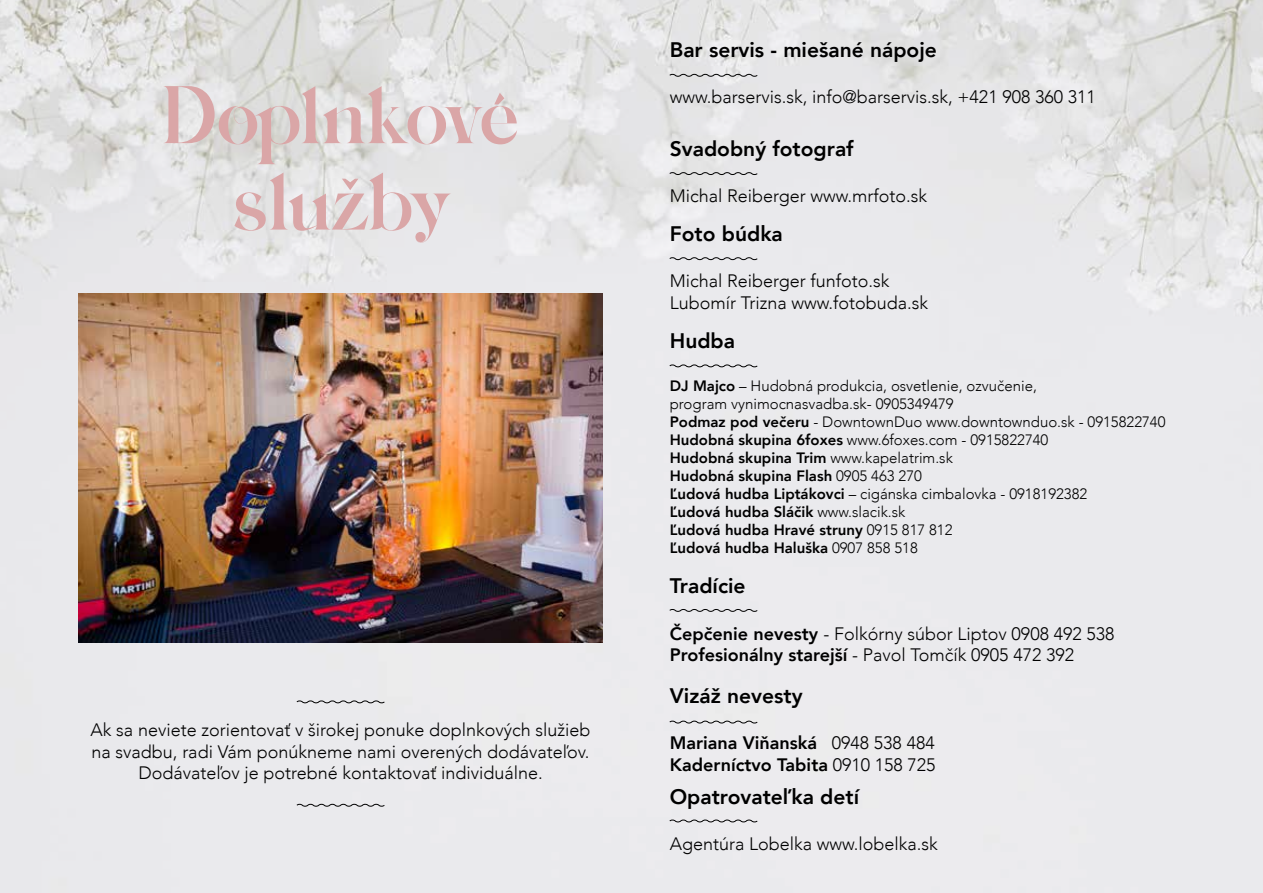
<style>
.page{position:relative;width:1263px;height:893px;background:#fff}
.page>*{position:absolute;margin:0;border:0;box-sizing:border-box;transform-origin:0 0}
.t1{font:72px/86.4px "Balgor";letter-spacing:-.015em;color:#daa6a7;text-align:center}
.t2{font:800 21px "Avenir";color:#000}
.t3{font:300 18px/21.6px "Avenir";color:#000}
.t4{font:800 18px/21.6px "Avenir";color:#000}
.t5{font:300 15px/18px "Avenir";color:#000}
.s1{font-weight:800}
.s2{font-weight:300}
</style>
<div class="page">
<img style="left:0;top:0;width:1263px;height:893px">
<svg style="left:296px;top:700px;width:89px;height:4px"></svg>
<svg style="left:296px;top:803px;width:89px;height:4px"></svg>
<svg style="left:669px;top:73px;width:89px;height:5px"></svg>
<svg style="left:669px;top:819px;width:89px;height:4px"></svg>
<svg style="left:669px;top:171px;width:89px;height:5px"></svg>
<svg style="left:669px;top:256px;width:89px;height:5px"></svg>
<svg style="left:669px;top:608px;width:89px;height:5px"></svg>
<svg style="left:669px;top:720px;width:89px;height:4px"></svg>
<svg style="left:669px;top:364px;width:89px;height:4px"></svg>
<img style="left:79px;top:293px;width:524px;height:349px">
<h1 class="t1" style="left:162px;top:71px;width:359px">Doplnkové služby</h1>
<p class="t3" style="left:91px;top:719px;width:501px;text-align:center">Ak sa neviete zorientovať v širokej ponuke doplnkových služieb na svadbu, radi Vám ponúkneme nami overených dodávateľov.<br>Dodávateľov je potrebné kontaktovať individuálne.</p>
<p class="t2" style="left:670px;top:33px;width:269px">Bar servis - miešané nápoje</p>
<p class="t3" style="left:670px;top:86px;width:428px">www.barservis.sk, info@barservis.sk, +421 908 360 311</p>
<p class="t2" style="left:670px;top:132px;width:185px">Svadobný fotograf</p>
<p class="t3" style="left:670px;top:185px;width:259px">Michal Reiberger www.mrfoto.sk</p>
<p class="t2" style="left:670px;top:217px;width:115px">Foto búdka</p>
<p class="t3" style="left:670px;top:270px;width:260px">Michal Reiberger funfoto.sk<br>Lubomír Trizna www.fotobuda.sk</p>
<p class="t2" style="left:670px;top:325px;width:67px">Hudba</p>
<p class="t5" style="left:670px;top:377px;width:497px"><span class="s1">DJ Majco</span> – Hudobná produkcia, osvetlenie, ozvučenie,<br>program vynimocnasvadba.sk- 0905349479<br><span class="s1">Podmaz pod večeru</span> - DowntownDuo www.downtownduo.sk - 0915822740<br><span class="s1">Hudobná skupina 6foxes</span> www.6foxes.com - 0915822740<br><span class="s1">Hudobná skupina Trim</span> www.kapelatrim.sk<br><span class="s1">Hudobná skupina Flash</span> 0905 463 270<br><span class="s1">Ľudová hudba Liptákovci</span> – cigánska cimbalovka - 0918192382<br><span class="s1">Ľudová hudba Sláčik</span> www.slacik.sk<br><span class="s1">Ľudová hudba Hravé struny</span> 0915 817 812<br><span class="s1">Ľudová hudba Haluška</span> 0907 858 518</p>
<p class="t2" style="left:670px;top:570px;width:77px">Tradície</p>
<p class="t3" style="left:670px;top:623px;width:446px"><span class="s1">Čepčenie nevesty</span> - Folkórny súbor Liptov 0908 492 538<br><span class="s1">Profesionálny starejší</span> - Pavol Tomčík 0905 472 392</p>
<p class="t2" style="left:670px;top:679px;width:134px">Vizáž nevesty</p>
<p class="t4" style="left:670px;top:732px;width:267px">Mariana Viňanská <span class="s2">0948 538 484<br></span>Kaderníctvo Tabita <span class="s2">0910 158 725</span></p>
<p class="t2" style="left:670px;top:780px;width:191px">Opatrovateľka detí</p>
<p class="t3" style="left:670px;top:833px;width:270px">Agentúra Lobelka www.lobelka.sk</p>
</div>
